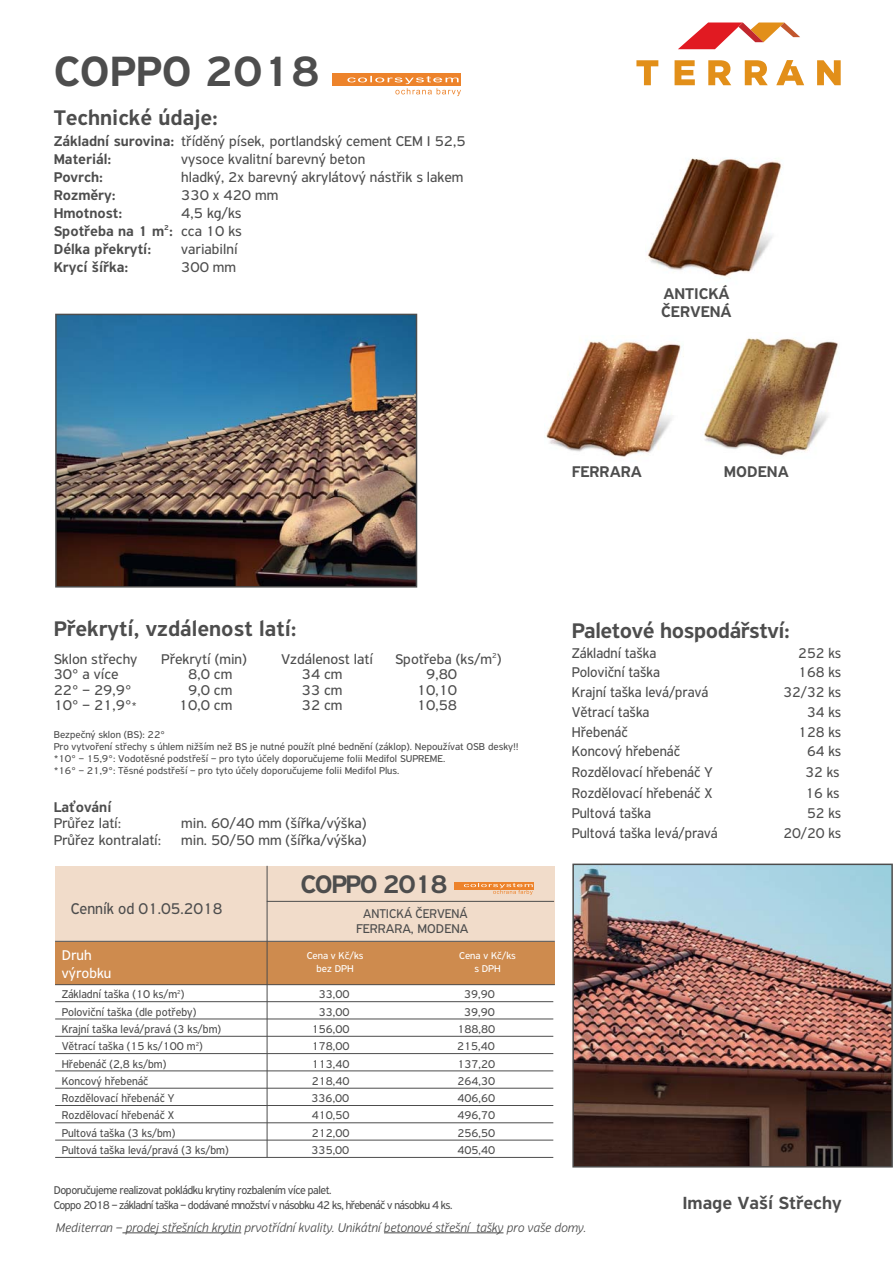
<style>
.page{position:relative;width:893px;height:1263px;background:#fff}
.page>*{position:absolute;margin:0;border:0;box-sizing:border-box;transform-origin:0 0}
.t1{font:500 45px "PF Highway Sans Pro";color:#4d4d4d}
.t2{font:500 27px "PF Highway Sans Pro";letter-spacing:-.05em;color:#4d4d4d}
.t3{font:500 22.5px "PF Highway Sans Pro";color:#4d4d4d}
.t4{font:500 22.5px "PF Highway Sans Pro";letter-spacing:-.02em;color:#4d4d4d}
.t5{font:500 18.75px "PF Highway Sans Pro";color:#4d4d4d}
.t6{font:500 16.5px/17.7px "PF Highway Sans Pro";color:#4d4d4d}
.t7{font:16.5px "PF Highway Sans Pro";color:#4d4d4d;scale:.95 1}
.t8{font:15px/18px "PF Highway Sans Pro";color:#4d4d4d}
.t9{font:15px "PF Highway Sans Pro";color:#4d4d4d;scale:.95 1}
.t10{font:500 15px/18px "PF Highway Sans Pro";color:#4d4d4d;text-align:justify}
.t11{font:15px/18px "PF Highway Sans Pro";color:#fff}
.t12{font:italic 300 13.5px "PF Highway Sans Pro";color:#4d4d4d}
.t13{font:13.5px/15px "PF Highway Sans Pro";color:#4d4d4d;text-align:center;scale:.95 1}
.t14{font:12px "PF Highway Sans Pro";color:#4d4d4d;scale:.95 1}
.t15{font:12px/15px "PF Highway Sans Pro";letter-spacing:-.05em;color:#4d4d4d;scale:.95 1}
.t16{font:10.5px/12px "PF Highway Sans Pro";color:#4d4d4d}
.t17{font:10.5px/12.6px "PF Highway Sans Pro";color:#fff;text-align:center}
.s1{font-weight:500}
.s2{font-weight:400}
.s3{font-size:12px}
</style>
<div class="page">
<svg style="left:678px;top:23px;width:122px;height:26px"></svg>
<svg style="left:636px;top:60px;width:205px;height:25px"></svg>
<div style="left:332px;top:73px;width:129px;height:13px;background:#ed832b"></div>
<svg style="left:347px;top:76px;width:114px;height:20px"></svg>
<img style="left:58px;top:317px;width:356px;height:267px">
<div style="left:55px;top:314px;width:362px;height:273px;border:2px solid #4d4d4d"></div>
<hr style="left:122px;top:1232px;width:119px;height:1px;background:#4d4d4d">
<hr style="left:384px;top:1232px;width:119px;height:1px;background:#4d4d4d">
<img style="left:546px;top:341px;width:138px;height:116px">
<img style="left:704px;top:338px;width:135px;height:118px">
<img style="left:648px;top:158px;width:134px;height:119px">
<div style="left:55px;top:941px;width:500px;height:44px;background:#ce8b4e"></div>
<div style="left:55px;top:866px;width:499px;height:75px;background:#f1dcca"></div>
<hr style="left:55px;top:984px;width:500px;height:1px;background:#4d4d4d">
<hr style="left:267px;top:866px;width:1px;height:291px;background:#4d4d4d">
<hr style="left:55px;top:941px;width:500px;height:1px;background:#4d4d4d">
<hr style="left:55px;top:1001px;width:498px;height:1px;background:#4d4d4d">
<hr style="left:55px;top:1018px;width:498px;height:1px;background:#4d4d4d">
<hr style="left:55px;top:1036px;width:498px;height:1px;background:#4d4d4d">
<hr style="left:55px;top:1053px;width:498px;height:1px;background:#4d4d4d">
<hr style="left:55px;top:1070px;width:498px;height:1px;background:#4d4d4d">
<hr style="left:55px;top:1088px;width:498px;height:1px;background:#4d4d4d">
<hr style="left:55px;top:1105px;width:498px;height:1px;background:#4d4d4d">
<hr style="left:55px;top:1122px;width:498px;height:1px;background:#4d4d4d">
<hr style="left:55px;top:1140px;width:498px;height:1px;background:#4d4d4d">
<hr style="left:55px;top:1157px;width:498px;height:1px;background:#4d4d4d">
<div style="left:455px;top:881px;width:79px;height:8px;background:#ed832b"></div>
<svg style="left:464px;top:883px;width:69px;height:12px"></svg>
<hr style="left:267px;top:901px;width:287px;height:1px;background:#4d4d4d">
<img style="left:575px;top:866px;width:315px;height:298px">
<div style="left:572px;top:863px;width:321px;height:304px;border:2px solid #4d4d4d"></div>
<h1 class="t1" style="left:54px;top:54px;width:268px">COPPO 2018</h1>
<h3 class="t3" style="left:54px;top:109px;width:166px">Technické údaje:</h3>
<p class="t8" style="left:54px;top:133px;width:414px"><span class="s1">Základní surovina:</span> tříděný písek, portlandský cement CEM I 52,5<br><span class="s1">Materiál:</span></p>
<p class="t8" style="left:181px;top:151px;width:186px">vysoce kvalitní barevný beton</p>
<p class="t10" style="left:54px;top:169px;width:51px">Povrch:</p>
<p class="t8" style="left:181px;top:169px;width:284px">hladký, 2x barevný akrylátový nástřik s lakem</p>
<p class="t10" style="left:54px;top:187px;width:64px">Rozměry:</p>
<p class="t8" style="left:181px;top:187px;width:99px">330 x 420 mm</p>
<p class="t10" style="left:54px;top:205px;width:70px">Hmotnost:</p>
<p class="t10" style="left:54px;top:205px;width:190px;text-indent:128px"><span class="s2">4,5 kg/ks </span>Spotřeba na 1 m<sup>2</sup>: <span class="s2">cca 10 ks </span>Délka překrytí:</p>
<p class="t8" style="left:181px;top:241px;width:58px">variabilní</p>
<p class="t10" style="left:54px;top:259px;width:76px">Krycí šířka:</p>
<p class="t8" style="left:181px;top:259px;width:56px">300 mm</p>
<p class="t6" style="left:661px;top:286px;width:72px">ANTICKÁ<br>ČERVENÁ</p>
<p class="t6" style="left:572px;top:464px;width:72px">FERRARA</p>
<p class="t6" style="left:724px;top:464px;width:66px">MODENA</p>
<h3 class="t3" style="left:54px;top:620px;width:245px">Překrytí, vzdálenost latí:</h3>
<p class="t8" style="left:54px;top:651px;width:85px">Sklon střechy</p>
<p class="t8" style="left:161px;top:651px;width:87px">Překrytí (min)</p>
<p class="t8" style="left:281px;top:651px;width:93px">Vzdálenost latí</p>
<p class="t8" style="left:395px;top:651px;width:108px">Spotřeba (ks/m<sup>2</sup>)</p>
<p class="t8" style="left:54px;top:667px;width:67px">30° a více</p>
<p class="t8" style="left:188px;top:667px;width:46px">8,0 cm</p>
<p class="t8" style="left:302px;top:667px;width:42px">34 cm</p>
<p class="t8" style="left:426px;top:667px;width:33px">9,80</p>
<p class="t8" style="left:54px;top:682px;width:79px">22° – 29,9°</p>
<p class="t8" style="left:188px;top:682px;width:46px">9,0 cm</p>
<p class="t8" style="left:302px;top:682px;width:42px">33 cm</p>
<p class="t8" style="left:417px;top:682px;width:42px">10,10</p>
<p class="t8" style="left:54px;top:698px;width:85px">10° – 21,9°<span class="s3">*</span></p>
<p class="t8" style="left:179px;top:698px;width:55px">10,0 cm</p>
<p class="t8" style="left:302px;top:698px;width:42px">32 cm</p>
<p class="t8" style="left:417px;top:698px;width:42px">10,58</p>
<p class="t16" style="left:54px;top:729px;width:467px">Bezpečný sklon (BS): 22°<br>Pro vytvoření střechy s úhlem nižším než BS je nutné použít plné bednění (záklop). Nepoužívat OSB desky!! *10° – 15,9°: Vodotěsné podstřeší – pro tyto účely doporučujeme folii Medifol SUPREME.<br>*16° – 21,9°: Těsné podstřeší – pro tyto účely doporučujeme folii Medifol Plus.</p>
<p class="t10" style="left:54px;top:799px;width:59px">Laťování</p>
<p class="t8" style="left:54px;top:815px;width:69px">Průřez latí:</p>
<p class="t8" style="left:181px;top:815px;width:187px">min. 60/40 mm (šířka/výška)</p>
<p class="t8" style="left:54px;top:832px;width:109px">Průřez kontralatí:</p>
<p class="t8" style="left:181px;top:832px;width:187px">min. 50/50 mm (šířka/výška)</p>
<p class="t7" style="left:71px;top:902px;width:161px">Cenník od 01.05.2018</p>
<p class="t11" style="left:62px;top:948px;width:51px">Druh výrobku</p>
<h2 class="t2" style="left:300px;top:873px;width:149px">COPPO 2018</h2>
<p class="t13" style="left:356px;top:907px;width:120px">ANTICKÁ ČERVENÁ<br>FERRARA, MODENA</p>
<p class="t17" style="left:307px;top:950px;width:58px">Cena v Kč/ks bez DPH</p>
<p class="t17" style="left:459px;top:950px;width:58px">Cena v Kč/ks s DPH</p>
<p class="t14" style="left:62px;top:990px;width:131px">Základní taška (10 ks/m<sup>2</sup>)</p>
<p class="t14" style="left:319px;top:990px;width:34px">33,00</p>
<p class="t14" style="left:464px;top:990px;width:34px">39,90</p>
<p class="t14" style="left:62px;top:1007px;width:143px">Poloviční taška (dle potřeby)</p>
<p class="t14" style="left:319px;top:1007px;width:34px">33,00</p>
<p class="t14" style="left:464px;top:1007px;width:34px">39,90</p>
<p class="t14" style="left:62px;top:1024px;width:169px">Krajní taška levá/pravá (3 ks/bm)</p>
<p class="t14" style="left:312px;top:1024px;width:41px">156,00</p>
<p class="t14" style="left:457px;top:1024px;width:41px">188,80</p>
<p class="t14" style="left:62px;top:1042px;width:150px">Větrací taška (15 ks/100 m<sup>2</sup>)</p>
<p class="t14" style="left:312px;top:1042px;width:41px">178,00</p>
<p class="t14" style="left:457px;top:1042px;width:41px">215,40</p>
<p class="t14" style="left:62px;top:1059px;width:112px">Hřebenáč (2,8 ks/bm)</p>
<p class="t14" style="left:312px;top:1059px;width:41px">113,40</p>
<p class="t14" style="left:457px;top:1059px;width:41px">137,20</p>
<p class="t14" style="left:62px;top:1076px;width:93px">Koncový hřebenáč</p>
<p class="t14" style="left:312px;top:1076px;width:41px">218,40</p>
<p class="t14" style="left:457px;top:1076px;width:41px">264,30</p>
<p class="t14" style="left:62px;top:1094px;width:120px">Rozdělovací hřebenáč Y</p>
<p class="t14" style="left:312px;top:1094px;width:41px">336,00</p>
<p class="t14" style="left:457px;top:1094px;width:41px">406,60</p>
<p class="t14" style="left:62px;top:1111px;width:120px">Rozdělovací hřebenáč X</p>
<p class="t14" style="left:312px;top:1111px;width:41px">410,50</p>
<p class="t14" style="left:457px;top:1111px;width:41px">496,70</p>
<p class="t14" style="left:62px;top:1128px;width:121px">Pultová taška (3 ks/bm)</p>
<p class="t14" style="left:312px;top:1128px;width:41px">212,00</p>
<p class="t14" style="left:457px;top:1128px;width:41px">256,50</p>
<p class="t14" style="left:62px;top:1146px;width:177px">Pultová taška levá/pravá (3 ks/bm)</p>
<p class="t14" style="left:312px;top:1146px;width:41px">335,00</p>
<p class="t14" style="left:457px;top:1146px;width:41px">405,40</p>
<p class="t15" style="left:54px;top:1183px;width:421px">Doporučujeme realizovat pokládku krytiny rozbalením více palet.<br>Coppo 2018 – základní taška – dodávané množství v násobku 42 ks, hřebenáč v násobku 4 ks.</p>
<h3 class="t4" style="left:572px;top:622px;width:220px">Paletové hospodářství:</h3>
<p class="t9" style="left:572px;top:647px;width:91px">Základní taška</p>
<p class="t9" style="left:798px;top:647px;width:47px">252 ks</p>
<p class="t9" style="left:572px;top:667px;width:95px">Poloviční taška</p>
<p class="t9" style="left:798px;top:667px;width:47px">168 ks</p>
<p class="t9" style="left:572px;top:687px;width:145px">Krajní taška levá/pravá</p>
<p class="t9" style="left:783px;top:687px;width:63px">32/32 ks</p>
<p class="t9" style="left:572px;top:706px;width:83px">Větrací taška</p>
<p class="t9" style="left:807px;top:706px;width:38px">34 ks</p>
<p class="t9" style="left:572px;top:726px;width:61px">Hřebenáč</p>
<p class="t9" style="left:798px;top:726px;width:47px">128 ks</p>
<p class="t9" style="left:572px;top:746px;width:116px">Koncový hřebenáč</p>
<p class="t9" style="left:807px;top:746px;width:38px">64 ks</p>
<p class="t9" style="left:572px;top:767px;width:150px">Rozdělovací hřebenáč Y</p>
<p class="t9" style="left:805px;top:767px;width:38px">32 ks</p>
<p class="t9" style="left:572px;top:788px;width:150px">Rozdělovací hřebenáč X</p>
<p class="t9" style="left:805px;top:788px;width:38px">16 ks</p>
<p class="t9" style="left:572px;top:807px;width:85px">Pultová taška</p>
<p class="t9" style="left:807px;top:807px;width:38px">52 ks</p>
<p class="t9" style="left:572px;top:827px;width:155px">Pultová taška levá/pravá</p>
<p class="t9" style="left:783px;top:827px;width:63px">20/20 ks</p>
<p class="t5" style="left:682px;top:1195px;width:161px">Image Vaší Střechy</p>
<p class="t12" style="left:56px;top:1219px;width:532px">Mediterran – prodej střešních krytin prvotřídní kvality. Unikátní betonové střešní tašky pro vaše domy.</p>
</div>
